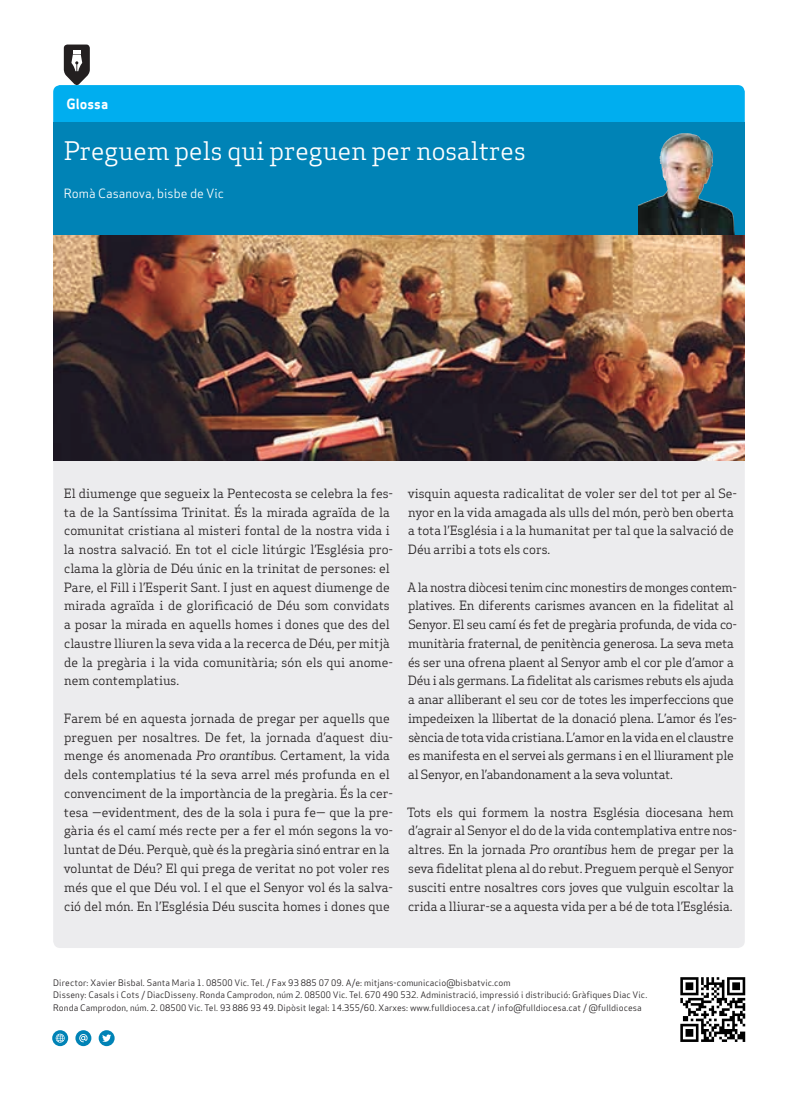
<style>
.page{position:relative;width:798px;height:1099px;background:#fff}
.page>*{position:absolute;margin:0;border:0;box-sizing:border-box;transform-origin:0 0}
.Titulars{font:25px "Apex Serif";color:#fff}
.Titular_Secció_Petit{font:13.75px "Apex Sans Bold T";color:#fff}
.Text_General{font:12.5px/18.8px "Apex Serif";color:#231f20}
.Text_General-2{font:12.5px/18.8px "Apex Serif";letter-spacing:-.02em;color:#231f20}
.Titulars-2{font:12.5px "Apex Sans Book T";color:#fff}
.Titulars-3{font:8.75px/12.5px "Apex Sans Book T";letter-spacing:.01em;color:#231f20}
.s1{font-style:italic}
</style>
<div class="page">
<img style="left:680px;top:977px;width:66px;height:65px">
<svg style="left:52px;top:1030px;width:16px;height:16px"></svg>
<svg style="left:56px;top:1033px;width:9px;height:9px"></svg>
<svg style="left:75px;top:1030px;width:16px;height:16px"></svg>
<svg style="left:79px;top:1033px;width:9px;height:9px"></svg>
<svg style="left:99px;top:1030px;width:16px;height:16px"></svg>
<svg style="left:102px;top:1034px;width:9px;height:8px"></svg>
<div style="left:53px;top:123px;width:691px;height:112px;background:#0083b6"></div>
<svg style="left:53px;top:45px;width:691px;height:78px"></svg>
<div style="left:53px;top:460px;width:691px;height:488px;background:#ececee"></div>
<img style="left:638px;top:133px;width:95px;height:102px">
<img style="left:53px;top:235px;width:691px;height:225px">
<p class="Titular_Secció_Petit" style="left:67px;top:95px;width:43px">Glossa</p>
<p class="Titulars" style="left:64px;top:135px;width:463px">Preguem pels qui preguen per nosaltres</p>
<p class="Titulars-2" style="left:64px;top:185px;width:162px">Romà Casanova, bisbe de Vic</p>
<p class="Text_General" style="left:64px;top:483px;width:331px">El diumenge que segueix la Pentecosta se celebra la fes&shy;ta de la Santíssima Trinitat. És la mirada agraïda de la comunitat cristiana al misteri fontal de la nostra vida i la nostra salvació. En tot el cicle litúrgic l’Església pro&shy;clama la glòria de Déu únic en la trinitat de persones: el Pare, el Fill i l’Esperit Sant. I just en aquest diumenge de mirada agraïda i de glorificació de Déu som convidats a posar la mirada en aquells homes i dones que des del claustre lliuren la seva vida a la recerca de Déu, per mitjà de la pregària i la vida comunitària; són els qui anome&shy;nem contemplatius.</p>
<p class="Text_General" style="left:64px;top:708px;width:331px">Farem bé en aquesta jornada de pregar per aquells que preguen per nosaltres. De fet, la jornada d’aquest diu&shy;menge és anomenada <span class="s1">Pro orantibus</span>. Certament, la vida dels contemplatius té la seva arrel més profunda en el convenciment de la importància de la pregària. És la cer&shy;tesa —evidentment, des de la sola i pura fe— que la pre&shy;gària és el camí més recte per a fer el món segons la vo&shy;luntat de Déu. Perquè, què és la pregària sinó entrar en la voluntat de Déu? El qui prega de veritat no pot voler res més que el que Déu vol. I el que el Senyor vol és la salva&shy;ció del món. En l’Església Déu suscita homes i dones que</p>
<p class="Text_General" style="left:407px;top:483px;width:331px">visquin aquesta radicalitat de voler ser del tot per al Se&shy;nyor en la vida amagada als ulls del món, però ben oberta a tota l’Església i a la humanitat per tal que la salvació de Déu arribi a tots els cors.</p>
<p class="Text_General-2" style="left:407px;top:577px;width:331px">A la nostra diòcesi tenim cinc monestirs de monges contem&shy;platives. En diferents carismes avancen en la fidelitat al Senyor. El seu camí és fet de pregària profunda, de vida co&shy;munitària fraternal, de penitència generosa. La seva meta és ser una ofrena plaent al Senyor amb el cor ple d’amor a Déu i als germans. La fidelitat als carismes rebuts els ajuda a anar alliberant el seu cor de totes les imperfeccions que impedeixen la llibertat de la donació plena. L’amor és l’es&shy;sència de tota vida cristiana. L’amor en la vida en el claustre es manifesta en el servei als germans i en el lliurament ple al Senyor, en l’abandonament a la seva voluntat.</p>
<p class="Text_General" style="left:407px;top:802px;width:331px">Tots els qui formem la nostra Església diocesana hem d’agrair al Senyor el do de la vida contemplativa entre nos&shy;altres. En la jornada <span class="s1">Pro orantibus</span> hem de pregar per la seva fidelitat plena al do rebut. Preguem perquè el Senyor susciti entre nosaltres cors joves que vulguin escoltar la crida a lliurar-se a aquesta vida per a bé de tota l’Església.</p>
<p class="Titulars-3" style="left:53px;top:976px;width:459px">Director: Xavier Bisbal. Santa Maria 1. 08500 Vic. Tel. / Fax 93 885 07 09. A/e: mitjans-comunicacio@bisbatvic.com</p>
<p class="Titulars-3" style="left:53px;top:988px;width:595px">Disseny: Casals i Cots / DiacDisseny. Ronda Camprodon, núm 2. 08500 Vic. Tel. 670 490 532. Administració, impressió i distribució: Gràfiques Diac Vic.<br>Ronda Camprodon, núm. 2. 08500 Vic. Tel. 93 886 93 49. Dipòsit legal: 14.355/60. Xarxes: www.fulldiocesa.cat / info@fulldiocesa.cat / @fulldiocesa</p>
</div>
